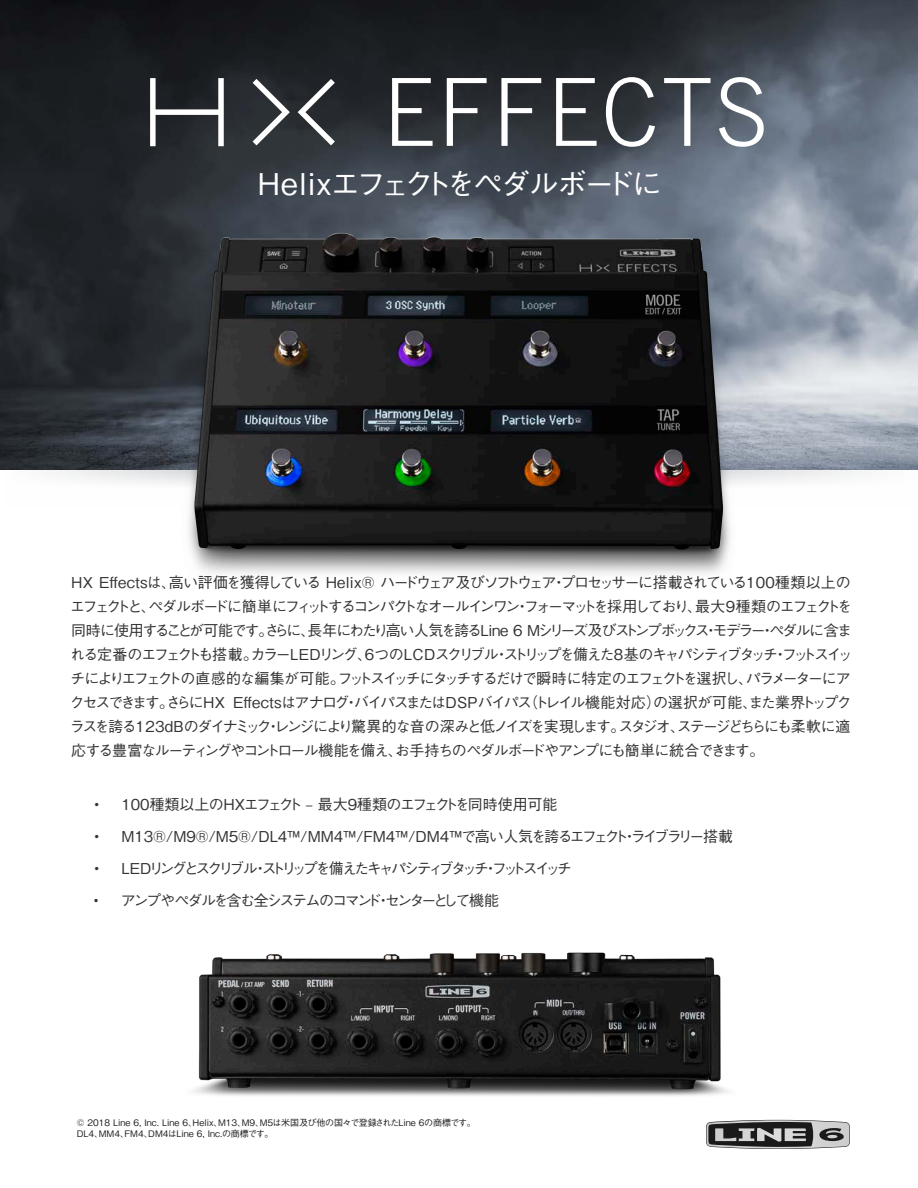
<style>
.page{position:relative;width:918px;height:1188px;background:#fff}
.page>*{position:absolute;margin:0;border:0;box-sizing:border-box;transform-origin:0 0}
.t1{font:300 93.9px "Trade Gothic";letter-spacing:.025em;color:#fff}
.t2{font:500 30px "Gothic BBB Pr 6 N";letter-spacing:-.085em;color:#fff}
.t3{font:500 15px/24px "Gothic BBB Pr 6 N";letter-spacing:-.12em;color:#333}
.t4{font:500 15px "Gothic BBB Pr 6 N";letter-spacing:-.065em;color:#333}
.t5{font:500 15px "Gothic BBB Pr 6 N";letter-spacing:-.205em;color:#333}
.t6{font:500 15px "Gothic BBB Pr 6 N";letter-spacing:-.005em;color:#333}
.t7{font:500 15px "Gothic BBB Pr 6 N";letter-spacing:-.15em;color:#333}
.t8{font:500 9px/10.8px "Gothic BBB Pr 6 N";color:#231f20}
</style>
<div class="page">
<img style="left:0;top:0;width:918px;height:470px">
<img style="left:192px;top:952px;width:601px;height:168px">
<img style="left:70px;top:232px;width:767px;height:342px">
<svg style="left:706px;top:1120px;width:144px;height:29px;background:#787878"></svg>
<svg style="left:150px;top:78px;width:185px;height:68px;background:#4a4d51"></svg>
<h1 class="t1" style="left:383px;top:57px;width:387px">EFFECTS</h1>
<h2 class="t2" style="left:257px;top:160px;width:406px">Helixエフェクトをペダルボードに</h2>
<p class="t3" style="left:69px;top:569px;width:785px">HX Effectsは、高い評価を獲得している Helix® ハードウェア及びソフトウェア・プロセッサーに搭載されている100種類以上のエフェクトと、ペダルボードに簡単にフィットするコンパクトなオールインワン・フォーマットを採用しており、最大9種類のエフェクトを同時に使用することが可能です。さらに、長年にわたり高い人気を誇るLine 6 Mシリーズ及びストンプボックス・モデラー・ペダルに含まれる定番のエフェクトも搭載。カラーLEDリング、6つのLC Dスクリブル・ストリップを備えた8基のキャパシティブタッチ・フットスイッチによりエフェクトの直感的な編集が可能。フットスイッチにタッチするだけで瞬時に特定のエフェクトを選択し、パラメーターにアクセスできます。さらにHX Effectsはアナログ・バイパスまたはDSPバイパス（トレイル機能対応）の選択が可能、また業界トップクラスを誇る123dBのダイナミック・レンジにより驚異的な音の深みと低ノイズを実現します。スタジオ、ステージどちらにも柔軟に適応する豊富なルーティングやコントロール機能を備え、お手持ちのペダルボードやアンプにも簡単に統合できます。</p>
<p class="t6" style="left:95px;top:792px;width:464px">• 100種類以上のHXエフェクト – 最大9種類のエフェクトを同時使用可能</p>
<p class="t4" style="left:95px;top:824px;width:640px">• M13®/M9®/M5®/DL4™/MM4™/FM4™/DM4™で高い人気を誇るエフェクト・ライブラリー搭載</p>
<p class="t5" style="left:95px;top:856px;width:479px">• LEDリングとスクリブル・ストリップを備えたキャパシティブタッチ・フットスイッチ</p>
<p class="t7" style="left:94px;top:889px;width:407px">• アンプやペダルを含む全システムのコマンド・センターとして機能</p>
<p class="t8" style="left:77px;top:1117px;width:401px">© 2018 Line 6, Inc. Line 6、Helix、M13、M9、M5は米国及び他の国々で登録されたLine 6の商標です。<br>DL4、MM4、FM4、DM4はLine 6, Inc.の商標です。</p>
</div>
